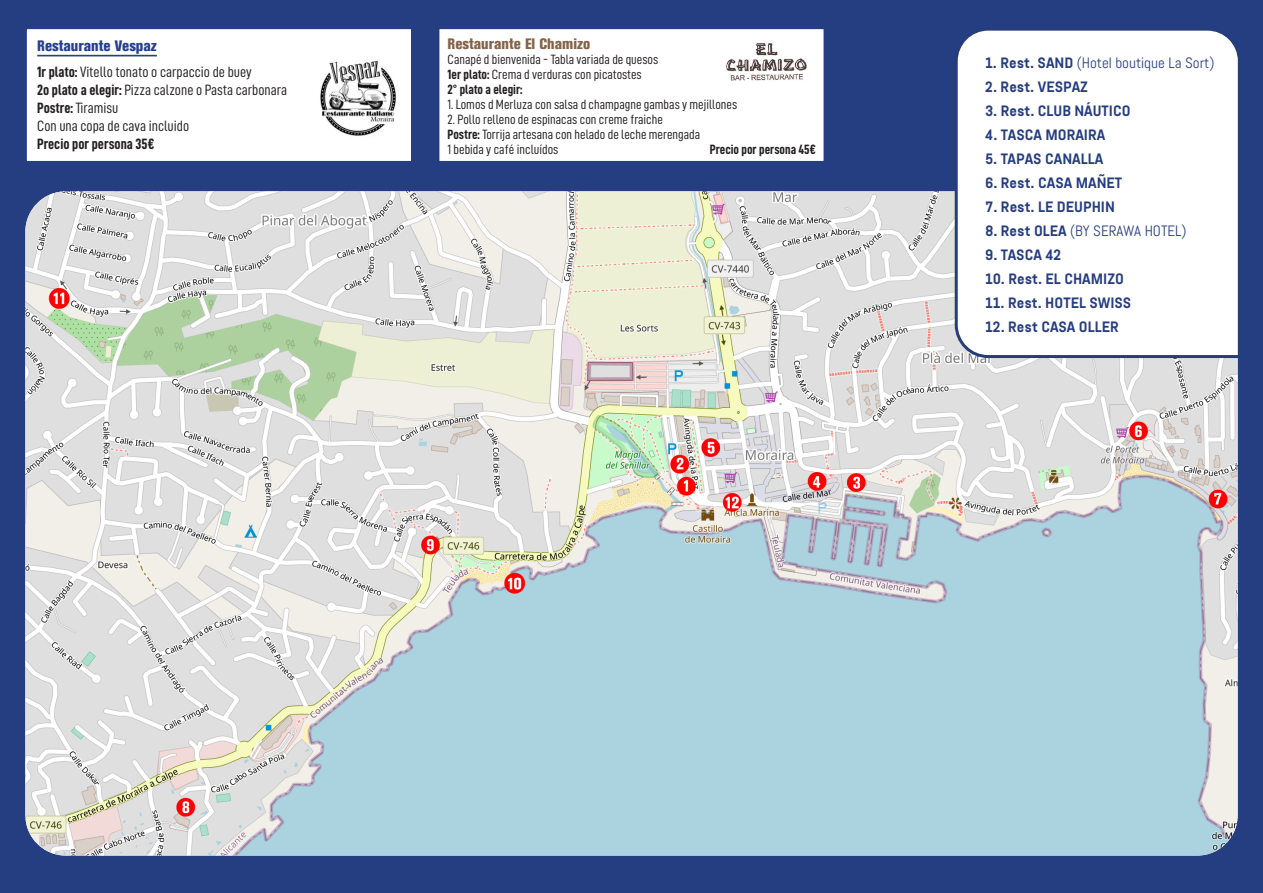
<style>
.page{position:relative;width:1263px;height:893px;background:#253d81}
.page>*{position:absolute;margin:0;border:0;box-sizing:border-box;transform-origin:0 0}
.t1{font:700 15px "Abel Pro";color:#253d81}
.t2{font:15px "D DIN Condensed";color:#231f20}
.t3{font:15px "Abel Pro";color:#253d81}
.t4{font:15px "Akzidenz Grotesk BQ X Bd Cnd Alt";color:#84634a}
.t5{font:15px "D DIN Condensed Bold";color:#231f20}
.t6{font:15px "Akzidenz Grotesk BQ X Bd Cnd Alt";color:#253f8e}
.t7{font:13.5px "D DIN Condensed";color:#231f20}
.t8{font:13.5px "D DIN Condensed Bold";color:#231f20}
.s1{font-family:"D DIN Condensed Bold"}
.s2{font-weight:700}
</style>
<div class="page">
<img style="left:25px;top:191px;width:1212px;height:664px">
<div style="left:953px;top:30px;width:285px;height:330px;background:#fff"></div>
<div style="left:25px;top:28px;width:387px;height:134px;background:#fff;border:2px solid #253d81"></div>
<div style="left:438px;top:28px;width:387px;height:134px;background:#fff;border:2px solid #253d81"></div>
<hr style="left:37px;top:55px;width:120px;height:1px;background:#253f8e">
<img style="left:320px;top:60px;width:76px;height:76px">
<img style="left:726px;top:43px;width:81px;height:38px">
<p class="t6" style="left:37px;top:37px;width:121px">Restaurante Vespaz</p>
<p class="t2" style="left:37px;top:64px;width:216px"><span class="s1">1r plato:</span> Vitello tonato o carpaccio de buey</p>
<p class="t2" style="left:37px;top:82px;width:251px"><span class="s1">2o plato a elegir:</span> Pizza calzone o Pasta carbonara</p>
<p class="t2" style="left:37px;top:100px;width:83px"><span class="s1">Postre:</span> Tiramisu</p>
<p class="t2" style="left:37px;top:118px;width:153px">Con una copa de cava incluido</p>
<p class="t5" style="left:37px;top:136px;width:119px">Precio por persona 35€</p>
<p class="t4" style="left:448px;top:35px;width:144px">Restaurante El Chamizo</p>
<p class="t7" style="left:448px;top:52px;width:212px">Canapé d bienvenida - Tabla variada de quesos</p>
<p class="t7" style="left:448px;top:67px;width:196px"><span class="s1">1er plato:</span> Crema d verduras con picatostes</p>
<p class="t8" style="left:448px;top:82px;width:76px">2° plato a elegir:</p>
<p class="t7" style="left:448px;top:97px;width:291px">1. Lomos d Merluza con salsa d champagne gambas y mejillones</p>
<p class="t7" style="left:448px;top:112px;width:217px">2. Pollo relleno de espinacas con creme fraiche</p>
<p class="t7" style="left:448px;top:127px;width:254px"><span class="s1">Postre:</span> Torrija artesana con helado de leche merengada</p>
<p class="t7" style="left:448px;top:142px;width:112px">1 bebida y café incluídos</p>
<p class="t8" style="left:710px;top:142px;width:107px">Precio por persona 45€</p>
<p class="t3" style="left:985px;top:54px;width:231px"><span class="s2">1. Rest. SAND</span> (Hotel boutique La Sort)</p>
<p class="t1" style="left:985px;top:77px;width:104px">2. Rest. VESPAZ</p>
<p class="t1" style="left:985px;top:101px;width:147px">3. Rest. CLUB NÁUTICO</p>
<p class="t1" style="left:985px;top:125px;width:122px">4. TASCA MORAIRA</p>
<p class="t1" style="left:985px;top:149px;width:120px">5. TAPAS CANALLA</p>
<p class="t1" style="left:985px;top:173px;width:138px">6. Rest. CASA MAÑET</p>
<p class="t1" style="left:985px;top:197px;width:131px">7. Rest. LE DEUPHIN</p>
<p class="t3" style="left:985px;top:222px;width:203px"><span class="s2">8. Rest OLEA</span> (BY SERAWA HOTEL)</p>
<p class="t1" style="left:985px;top:245px;width:78px">9. TASCA 42</p>
<p class="t1" style="left:985px;top:269px;width:140px">10. Rest. EL CHAMIZO</p>
<p class="t1" style="left:985px;top:293px;width:148px">11. Rest. HOTEL SWISS</p>
<p class="t1" style="left:985px;top:317px;width:135px">12. Rest CASA OLLER</p>
</div>
